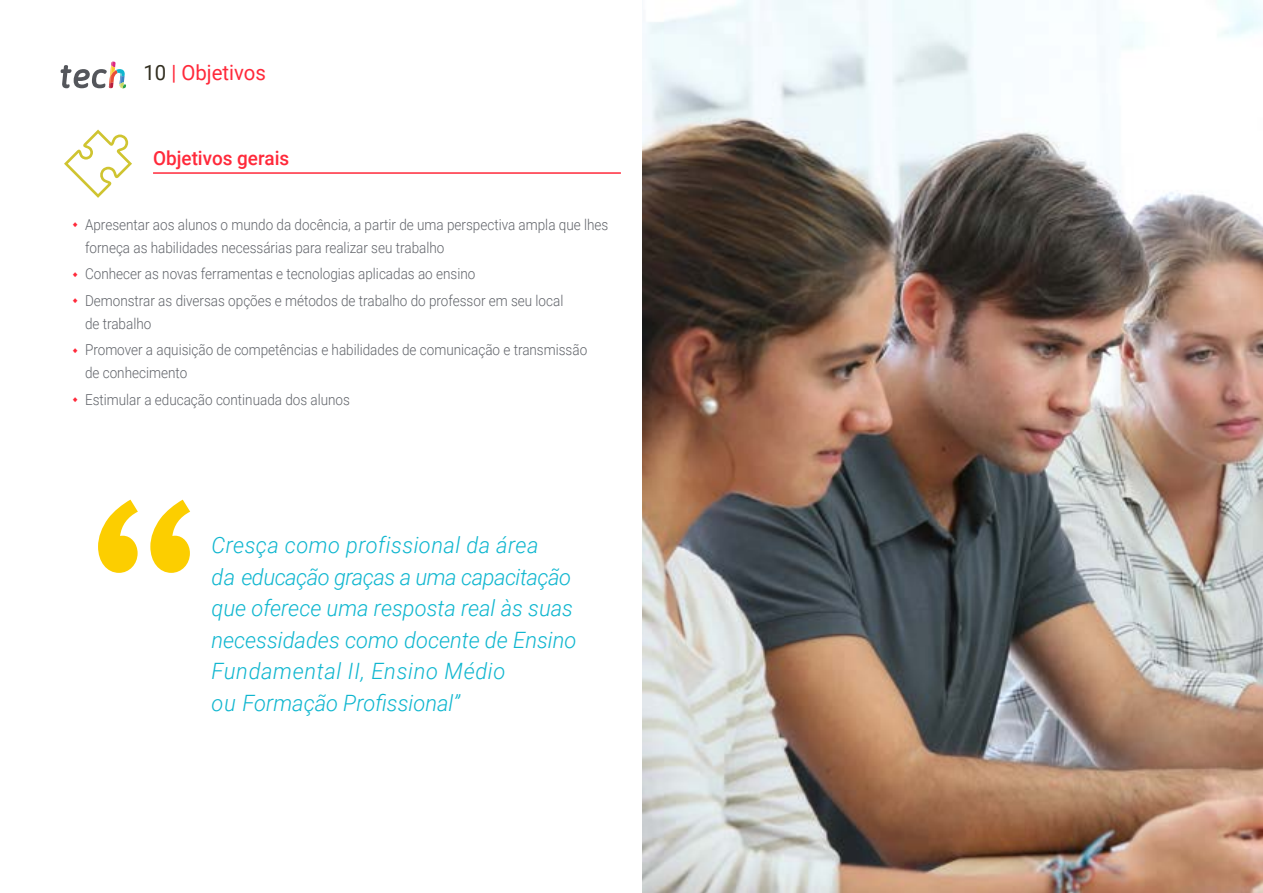
<style>
.page{position:relative;width:1263px;height:893px;background:#fff}
.page>*{position:absolute;margin:0;border:0;box-sizing:border-box;transform-origin:0 0}
.t1{font:italic 300 22.5px/31.5px "Roboto";color:#0fb6cf}
.t2{font:21px "Roboto";color:#ff293a}
.t3{font:500 19.5px "Roboto";color:#ff293a}
.t4{font:300 15px/26.7px "Roboto";color:#61646a;scale:.9 1}
.s1{color:#312e20}
</style>
<div class="page">
<img style="left:642px;top:0;width:621px;height:893px">
<hr style="left:153px;top:173px;width:468px;height:1px;background:#ff293a">
<svg style="left:64px;top:130px;width:68px;height:68px"></svg>
<svg style="left:61px;top:62px;width:65px;height:27px"></svg>
<svg style="left:98px;top:500px;width:92px;height:73px"></svg>
<h2 class="t2" style="left:144px;top:57px;width:124px"><span class="s1">10</span> | Objetivos</h2>
<h3 class="t3" style="left:153px;top:144px;width:138px">Objetivos gerais</h3>
<p class="t4" style="left:85px;top:213px;width:583px;line-height:22.5px">Apresentar aos alunos o mundo da docência, a partir de uma perspectiva ampla que lhes forneça as habilidades necessárias para realizar seu trabalho</p>
<p class="t4" style="left:85px;top:260px;width:533px">Conhecer as novas ferramentas e tecnologias aplicadas ao ensino<br>Demonstrar as diversas opções e métodos de trabalho do professor em seu local</p>
<p class="t4" style="left:85px;top:309px;width:559px">de trabalho<br>Promover a aquisição de competências e habilidades de comunicação e transmissão</p>
<p class="t4" style="left:85px;top:359px;width:296px">de conhecimento<br>Estimular a educação continuada dos alunos</p>
<h1 class="t1" style="left:211px;top:529px;width:366px">Cresça como profissional da área<br>da educação graças a uma capacitação que oferece uma resposta real às suas necessidades como docente de Ensino Fundamental II, Ensino Médio<br>ou Formação Profissional”</h1>
</div>
